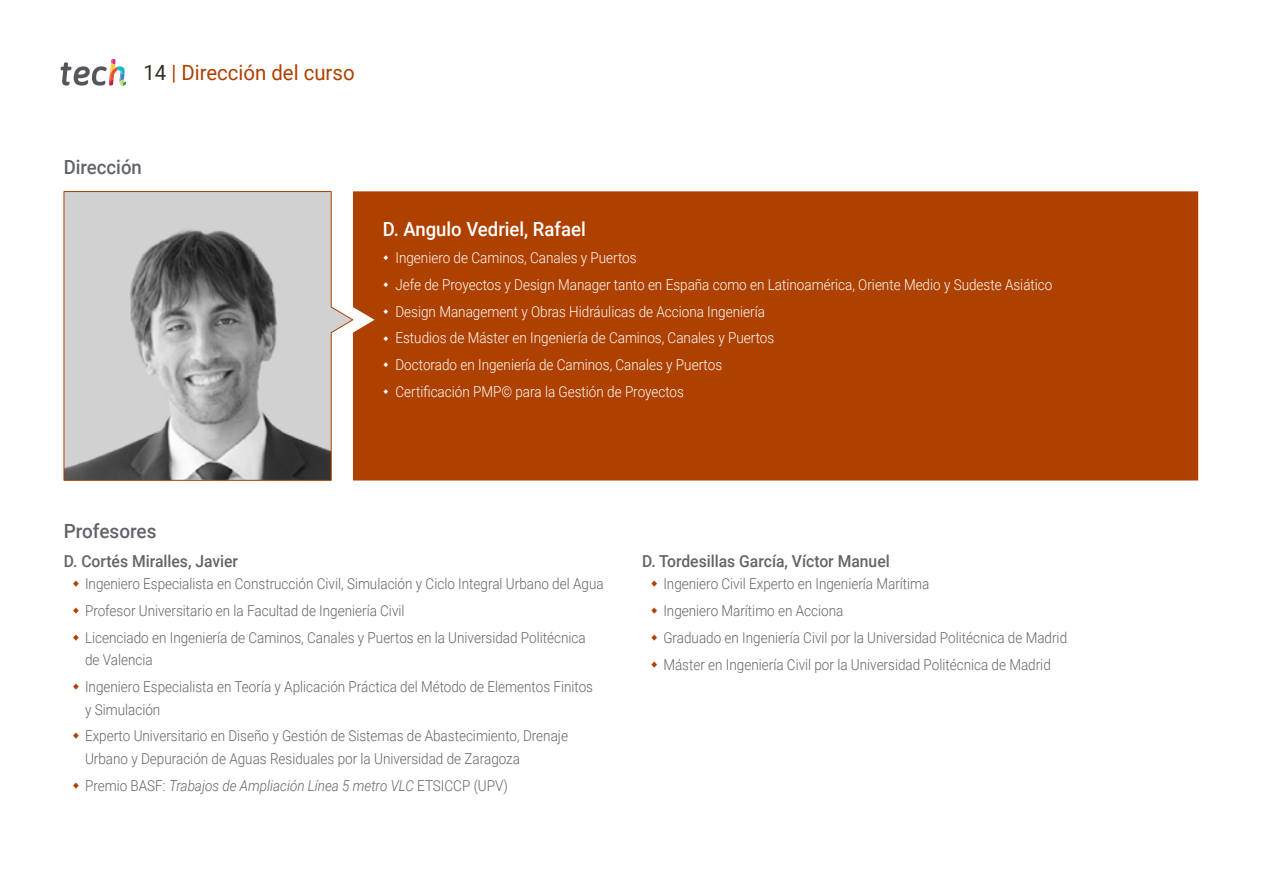
<style>
.page{position:relative;width:1263px;height:893px;background:#fff}
.page>*{position:absolute;margin:0;border:0;box-sizing:border-box;transform-origin:0 0}
.t1{font:21px "Roboto";color:#ae4000}
.t2{font:500 19.5px "Roboto";color:#fff;scale:.95 1}
.t3{font:500 19.5px "Roboto";color:#61646a}
.t4{font:500 19.5px "Roboto";color:#61646a;scale:.95 1}
.t5{font:500 16.5px "Roboto";color:#61646a;scale:.95 1}
.t6{font:300 15px/26.7px "Roboto";color:#61646a;scale:.9 1}
.t7{font:300 15px/26.7px "Roboto";color:#fff;scale:.9 1}
.s1{color:#312e20}
.s2{font-style:italic}
</style>
<div class="page">
<svg style="left:61px;top:59px;width:65px;height:27px"></svg>
<div style="left:353px;top:191px;width:845px;height:289px;background:#ae4000"></div>
<svg style="left:64px;top:191px;width:289px;height:290px;background:#b1b0af"></svg>
<svg style="left:384px;top:255px;width:4px;height:5px"></svg>
<svg style="left:384px;top:282px;width:4px;height:5px"></svg>
<svg style="left:384px;top:309px;width:4px;height:5px"></svg>
<svg style="left:384px;top:336px;width:4px;height:5px"></svg>
<svg style="left:384px;top:362px;width:4px;height:5px"></svg>
<svg style="left:384px;top:389px;width:4px;height:5px"></svg>
<h1 class="t1" style="left:144px;top:57px;width:213px"><span class="s1">14</span> | Dirección del curso</h1>
<h2 class="t4" style="left:64px;top:154px;width:84px">Dirección</h2>
<h2 class="t3" style="left:64px;top:517px;width:94px">Profesores</h2>
<h2 class="t2" style="left:383px;top:215px;width:215px">D. Angulo Vedriel, Rafael</h2>
<p class="t7" style="left:395px;top:244px;width:731px">Ingeniero de Caminos, Canales y Puertos<br>Jefe de Proyectos y Design Manager tanto en España como en Latinoamérica, Oriente Medio y Sudeste Asiático Design Management y Obras Hidráulicas de Acciona Ingeniería<br>Estudios de Máster en Ingeniería de Caminos, Canales y Puertos<br>Doctorado en Ingeniería de Caminos, Canales y Puertos<br>Certificación PMP© para la Gestión de Proyectos</p>
<p class="t5" style="left:64px;top:550px;width:185px">D. Cortés Miralles, Javier</p>
<p class="t6" style="left:85px;top:570px;width:578px">Ingeniero Especialista en Construcción Civil, Simulación y Ciclo Integral Urbano del Agua<br>Profesor Universitario en la Facultad de Ingeniería Civil<br>Licenciado en Ingeniería de Caminos, Canales y Puertos en la Universidad Politécnica</p>
<p class="t6" style="left:85px;top:646px;width:566px">de Valencia<br>Ingeniero Especialista en Teoría y Aplicación Práctica del Método de Elementos Finitos</p>
<p class="t6" style="left:85px;top:695px;width:538px">y Simulación<br>Experto Universitario en Diseño y Gestión de Sistemas de Abastecimiento, Drenaje</p>
<p class="t6" style="left:85px;top:745px;width:485px">Urbano y Depuración de Aguas Residuales por la Universidad de Zaragoza<br>Premio BASF: <span class="s2">Trabajos de Ampliación Línea 5 metro VLC</span> ETSICCP (UPV)</p>
<p class="t5" style="left:642px;top:550px;width:262px">D. Tordesillas García, Víctor Manuel</p>
<p class="t6" style="left:663px;top:570px;width:450px">Ingeniero Civil Experto en Ingeniería Marítima<br>Ingeniero Marítimo en Acciona<br>Graduado en Ingeniería Civil por la Universidad Politécnica de Madrid Máster en Ingeniería Civil por la Universidad Politécnica de Madrid</p>
</div>
